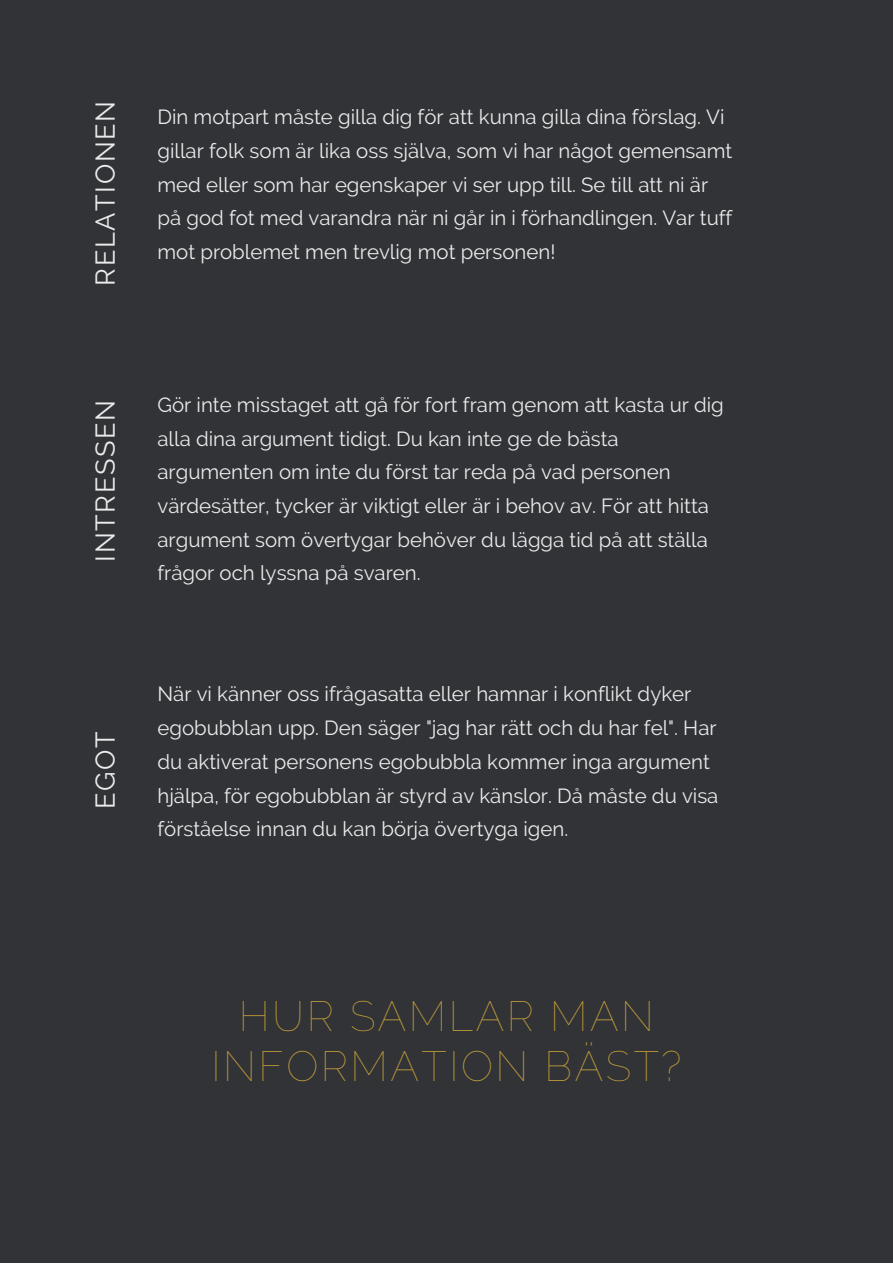
<style>
.page{position:relative;width:893px;height:1264px;background:#fff}
.page>*{position:absolute;margin:0;border:0;box-sizing:border-box;transform-origin:0 0}
.t1{font:100 42.3px/50.6px "Raleway";letter-spacing:.06em;color:#c29c38;text-align:center}
.t2{font:27px "Raleway";letter-spacing:.06em;color:#eaebeb}
.t3{font:20.4px/33.8px "Raleway";color:#eaebeb}
</style>
<div class="page">
<div style="left:0;top:0;width:892px;height:1262px;background:#313337"></div>
<p class="t2" style="left:89px;top:286px;width:186px;rotate:-90deg">RELATIONEN</p>
<p class="t3" style="left:157px;top:100px;width:576px">Din motpart måste gilla dig för att kunna gilla dina förslag. Vi gillar folk som är lika oss själva, som vi har något gemensamt med eller som har egenskaper vi ser upp till. Se till att ni är på god fot med varandra när ni går in i förhandlingen. Var tuff mot problemet men trevlig mot personen!</p>
<p class="t2" style="left:89px;top:561px;width:163px;rotate:-90deg">INTRESSEN</p>
<p class="t3" style="left:157px;top:388px;width:568px">Gör inte misstaget att gå för fort fram genom att kasta ur dig alla dina argument tidigt. Du kan inte ge de bästa argumenten om inte du först tar reda på vad personen värdesätter, tycker är viktigt eller är i behov av. För att hitta argument som övertygar behöver du lägga tid på att ställa frågor och lyssna på svaren.</p>
<p class="t2" style="left:89px;top:809px;width:79px;rotate:-90deg">EGOT</p>
<p class="t3" style="left:157px;top:677px;width:562px">När vi känner oss ifrågasatta eller hamnar i konflikt dyker egobubblan upp. Den säger "jag har rätt och du har fel". Har du aktiverat personens egobubbla kommer inga argument hjälpa, för egobubblan är styrd av känslor. Då måste du visa förståelse innan du kan börja övertyga igen.</p>
<p class="t1" style="left:211px;top:990px;width:471px">HUR SAMLAR MAN<br>INFORMATION BÄST?</p>
</div>
